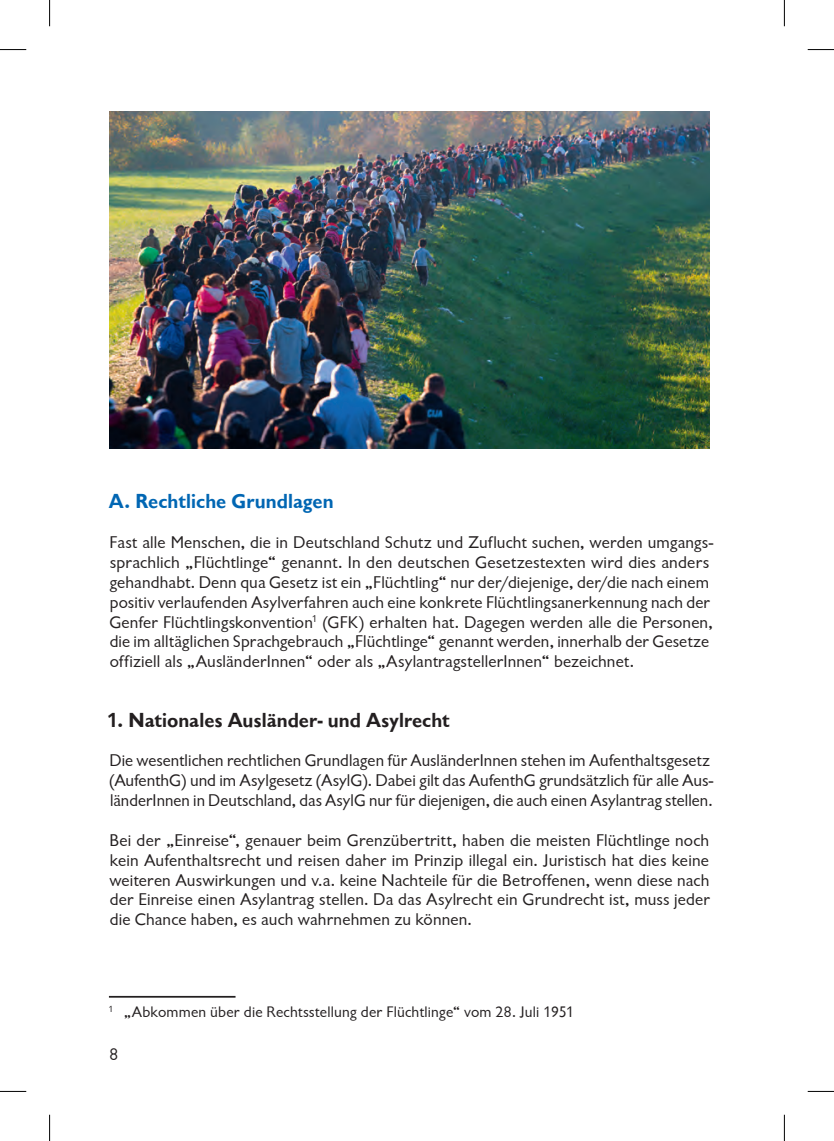
<style>
.page{position:relative;width:834px;height:1141px;background:#fff}
.page>*{position:absolute;margin:0;border:0;box-sizing:border-box;transform-origin:0 0}
.t1{font:700 21px "Chantilly";letter-spacing:.005em;color:#231f20}
.t2{font:700 21px "Chantilly";letter-spacing:.005em;color:#0166b3}
.t3{font:17.5px/19.8px "Chantilly";letter-spacing:.005em;color:#231f20}
.t4{font:15.75px "Chantilly";letter-spacing:.01em;color:#231f20}
</style>
<div class="page">
<hr style="left:109px;top:996px;width:126px;height:2px;background:#231f20">
<img style="left:109px;top:112px;width:600px;height:337px">
<svg style="left:0;top:49px;width:26px;height:1px"></svg>
<svg style="left:807px;top:49px;width:26px;height:1px"></svg>
<svg style="left:0;top:1091px;width:26px;height:1px"></svg>
<svg style="left:807px;top:1091px;width:26px;height:1px"></svg>
<svg style="left:49px;top:0;width:1px;height:26px"></svg>
<svg style="left:49px;top:1115px;width:1px;height:26px"></svg>
<svg style="left:783px;top:0;width:1px;height:26px"></svg>
<svg style="left:783px;top:1115px;width:1px;height:26px"></svg>
<p class="t2" style="left:109px;top:490px;width:226px">A. Rechtliche Grundlagen</p>
<p class="t3" style="left:109px;top:533px;width:605px">Fast alle Menschen, die in Deutschland Schutz und Zuflucht suchen, werden umgangs&shy;sprachlich „Flüchtlinge“ genannt. In den deutschen Gesetzestexten wird dies anders gehandhabt. Denn qua Gesetz ist ein „Flüchtling“ nur der/diejenige, der/die nach einem positiv verlaufenden Asylverfahren auch eine konkrete Flüchtlingsanerkennung nach der Genfer Flüchtlingskonvention<sup>1</sup> (GFK) erhalten hat. Dagegen werden alle die Personen, die im alltäglichen Sprachgebrauch „Flüchtlinge“ genannt werden, innerhalb der Gesetze offiziell als „AusländerInnen“ oder als „AsylantragstellerInnen“ bezeichnet.</p>
<p class="t1" style="left:107px;top:708px;width:344px">1. Nationales Ausländer- und Asylrecht</p>
<p class="t3" style="left:109px;top:751px;width:605px">Die wesentlichen rechtlichen Grundlagen für AusländerInnen stehen im Aufenthaltsgesetz (AufenthG) und im Asylgesetz (AsylG). Dabei gilt das AufenthG grundsätzlich für alle Aus&shy;länderInnen in Deutschland, das AsylG nur für diejenigen, die auch einen Asylantrag stellen.</p>
<p class="t3" style="left:109px;top:830px;width:602px;text-align:justify">Bei der „Einreise“, genauer beim Grenzübertritt, haben die meisten Flüchtlinge noch kein Aufenthaltsrecht und reisen daher im Prinzip illegal ein. Juristisch hat dies keine weiteren Auswirkungen und v.a. keine Nachteile für die Betroffenen, wenn diese nach der Einreise einen Asylantrag stellen. Da das Asylrecht ein Grundrecht ist, muss jeder die Chance haben, es auch wahrnehmen zu können.</p>
<p class="t4" style="left:108px;top:1003px;width:467px"><sup>1</sup> „Abkommen über die Rechtsstellung der Flüchtlinge“ vom 28. Juli 1951</p>
<p class="t3" style="left:109px;top:1044px;width:11px">8</p>
</div>
